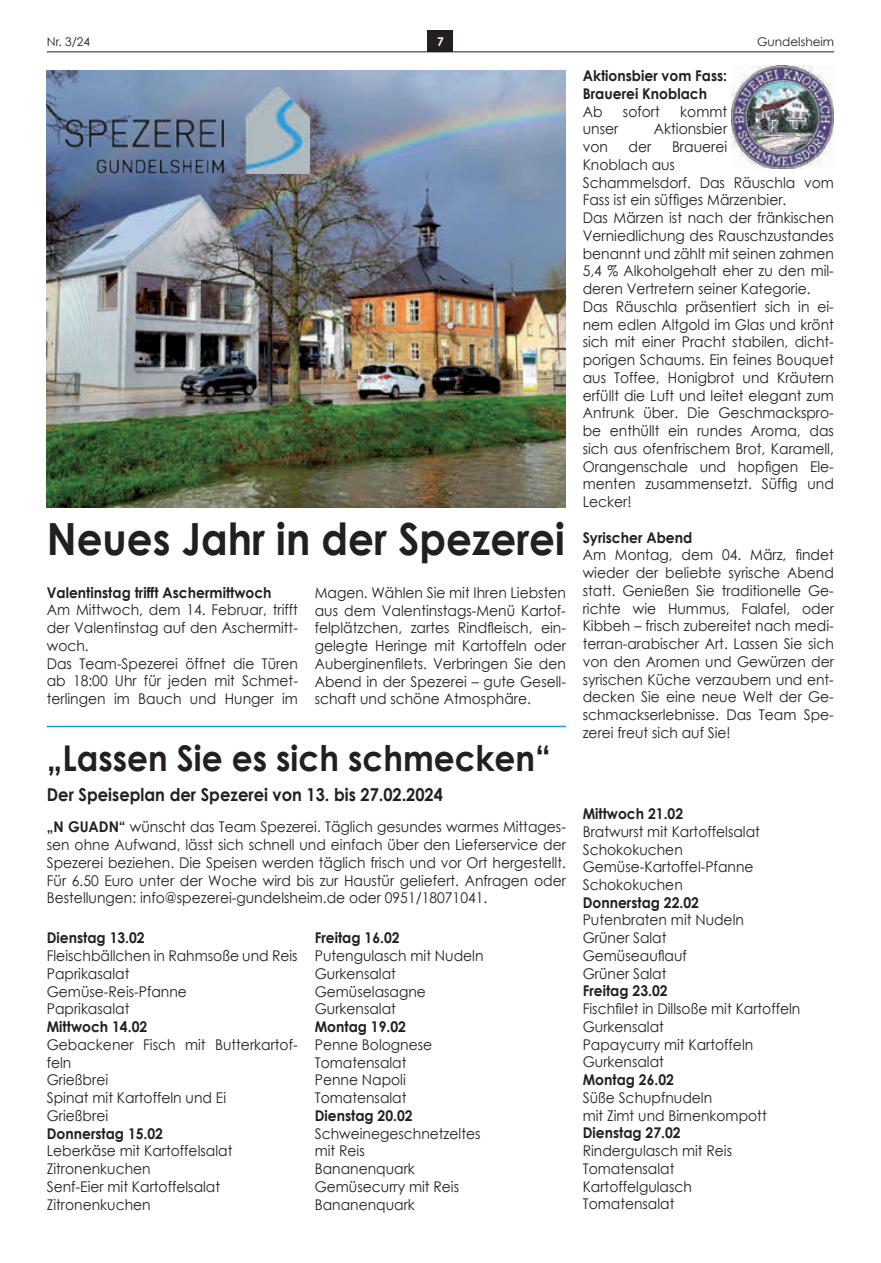
<style>
.page{position:relative;width:881px;height:1263px;background:#fff}
.page>*{position:absolute;margin:0;border:0;box-sizing:border-box;transform-origin:0 0}
.t1{font:700 44.4px "Century Gothic";color:#231f20;scale:.91 1}
.t2{font:700 35.55px "Century Gothic";color:#231f20;scale:.92 1}
.t3{font:700 17.7px "Century Gothic";color:#231f20;scale:.92 1}
.t4{font:14.85px/17.7px "Century Gothic";color:#231f20;scale:.94 1}
.t5{font:700 14.85px/17.7px "Century Gothic";color:#231f20;scale:.94 1}
.t6{font:12px "Century Gothic";color:#231f20}
.t7{font:700 12px "Century Gothic";color:#fff}
.s1{font-weight:700}
</style>
<div class="page">
<div style="left:427px;top:30px;width:26px;height:22px;background:#231f20"></div>
<hr style="left:47px;top:52px;width:786px;height:1px;background:#231f20">
<img style="left:47px;top:70px;width:518px;height:437px">
<img style="left:65px;top:88px;width:244px;height:85px">
<hr style="left:47px;top:726px;width:518px;height:1px;background:#189cd8">
<img style="left:731px;top:66px;width:102px;height:102px">
<p class="t6" style="left:47px;top:34px;width:45px">Nr. 3/24</p>
<p class="t7" style="left:437px;top:34px;width:8px">7</p>
<p class="t6" style="left:756px;top:34px;width:78px">Gundelsheim</p>
<h1 class="t1" style="left:47px;top:505px;width:570px">neues Jahr in der spezerei</h1>
<p class="t5" style="left:47px;top:583px;width:240px">Valentinstag trifft aschermittwoch</p>
<p class="t4" style="left:47px;top:601px;width:269px">am mittwoch, dem 14. februar, trifft der Valentinstag auf den aschermitt&shy;woch.<br>das Team-spezerei öffnet die Türen ab 18:00 uhr für jeden mit schmet&shy;terlingen im bauch und hunger im</p>
<p class="t4" style="left:314px;top:583px;width:269px;text-align:justify">magen. Wählen sie mit ihren liebsten aus dem Valentinstags-menü Kartof&shy;felplätzchen, zartes Rindfleisch, ein&shy;gelegte heringe mit Kartoffeln oder Auberginenfilets. Verbringen Sie den abend in der spezerei – gute Gesell&shy;schaft und schöne atmosphäre.</p>
<h2 class="t2" style="left:47px;top:731px;width:549px">„lassen sie es sich schmecken“</h2>
<p class="t3" style="left:47px;top:781px;width:432px">der speiseplan der spezerei von 13. bis 27.02.2024</p>
<p class="t4" style="left:47px;top:818px;width:554px;text-align:justify"><span class="s1">„n Guadn“</span> wünscht das Team spezerei. Täglich gesundes warmes mittages&shy;sen ohne aufwand, lässt sich schnell und einfach über den lieferservice der spezerei beziehen. die speisen werden täglich frisch und vor Ort hergestellt. für 6.50 euro unter der Woche wird bis zur haustür geliefert. anfragen oder bestellungen: info@spezerei-gundelsheim.de oder 0951/18071041.</p>
<p class="t5" style="left:47px;top:928px;width:106px">dienstag 13.02</p>
<p class="t4" style="left:47px;top:946px;width:268px">fleischbällchen in rahmsoße und reis paprikasalat<br>Gemüse-reis-pfanne<br>paprikasalat</p>
<p class="t5" style="left:47px;top:1017px;width:108px">Mittwoch 14.02</p>
<p class="t4" style="left:47px;top:1035px;width:268px">Gebackener fisch mit butterkartof&shy;feln<br>Grießbrei<br>spinat mit Kartoffeln und ei<br>Grießbrei</p>
<p class="t5" style="left:47px;top:1123px;width:125px">donnerstag 15.02</p>
<p class="t4" style="left:47px;top:1142px;width:199px">leberkäse mit Kartoffelsalat zitronenkuchen<br>senf-eier mit Kartoffelsalat zitronenkuchen</p>
<p class="t5" style="left:314px;top:928px;width:92px">Freitag 16.02</p>
<p class="t4" style="left:314px;top:946px;width:181px">putengulasch mit nudeln<br>Gurkensalat<br>Gemüselasagne<br>Gurkensalat</p>
<p class="t5" style="left:314px;top:1017px;width:99px">Montag 19.02</p>
<p class="t4" style="left:314px;top:1035px;width:126px">penne bolognese<br>Tomatensalat penne napoli<br>Tomatensalat</p>
<p class="t5" style="left:314px;top:1106px;width:106px">dienstag 20.02</p>
<p class="t4" style="left:314px;top:1124px;width:178px">schweinegeschnetzeltes mit reis<br>bananenquark<br>Gemüsecurry mit reis bananenquark</p>
<p class="t5" style="left:582px;top:66px;width:155px">aktionsbier vom Fass: brauerei Knoblach</p>
<p class="t4" style="left:582px;top:102px;width:23px">ab</p>
<p class="t4" style="left:622px;top:102px;width:41px">sofort</p>
<p class="t4" style="left:680px;top:102px;width:51px">kommt</p>
<p class="t4" style="left:582px;top:120px;width:40px">unser</p>
<p class="t4" style="left:653px;top:120px;width:80px">aktionsbier</p>
<p class="t4" style="left:582px;top:138px;width:28px">von</p>
<p class="t4" style="left:628px;top:138px;width:26px">der</p>
<p class="t4" style="left:582px;top:138px;width:269px;text-indent:89px">brauerei<br>Knoblach aus<br>schammelsdorf. das räuschla vom<br>Fass ist ein süffiges Märzenbier.<br>das märzen ist nach der fränkischen<br>Verniedlichung des rauschzustandes benannt und zählt mit seinen zahmen<br>5,4 % alkoholgehalt eher zu den mil&shy;deren Vertretern seiner Kategorie. das räuschla präsentiert sich in ei&shy;nem edlen altgold im Glas und krönt sich mit einer pracht stabilen, dicht&shy;porigen schaums. ein feines bouquet aus Toffee, honigbrot und Kräutern erfüllt die luft und leitet elegant zum antrunk über. die Geschmackspro&shy;be enthüllt ein rundes aroma, das sich aus ofenfrischem brot, Karamell,<br>Orangenschale und hopfigen Ele&shy;menten zusammensetzt. Süffig und lecker!</p>
<p class="t5" style="left:582px;top:528px;width:118px">syrischer abend</p>
<p class="t4" style="left:582px;top:546px;width:269px;text-align:justify">Am Montag, dem 04. März, findet wieder der beliebte syrische abend statt. Genießen sie traditionelle Ge&shy;richte wie hummus, falafel, oder Kibbeh – frisch zubereitet nach medi&shy;terran-arabischer art. lassen sie sich von den aromen und Gewürzen der syrischen Küche verzaubern und ent&shy;decken sie eine neue Welt der Ge&shy;schmackserlebnisse. das Team spe&shy;zerei freut sich auf sie!</p>
<p class="t5" style="left:582px;top:804px;width:108px">Mittwoch 21.02</p>
<p class="t4" style="left:582px;top:822px;width:190px">bratwurst mit Kartoffelsalat schokokuchen<br>Gemüse-Kartoffel-pfanne schokokuchen</p>
<p class="t5" style="left:582px;top:893px;width:125px">donnerstag 22.02</p>
<p class="t4" style="left:582px;top:911px;width:173px">putenbraten mit nudeln<br>Grüner salat<br>Gemüseauflauf<br>Grüner salat</p>
<p class="t5" style="left:582px;top:981px;width:92px">Freitag 23.02</p>
<p class="t4" style="left:582px;top:1000px;width:233px">Fischfilet in Dillsoße mit Kartoffeln<br>Gurkensalat<br>papaycurry mit Kartoffeln<br>Gurkensalat</p>
<p class="t5" style="left:582px;top:1070px;width:99px">Montag 26.02</p>
<p class="t4" style="left:582px;top:1088px;width:197px">süße schupfnudeln<br>mit zimt und birnenkompott</p>
<p class="t5" style="left:582px;top:1123px;width:106px">dienstag 27.02</p>
<p class="t4" style="left:582px;top:1142px;width:160px">rindergulasch mit reis<br>Tomatensalat<br>Kartoffelgulasch<br>Tomatensalat</p>
</div>
